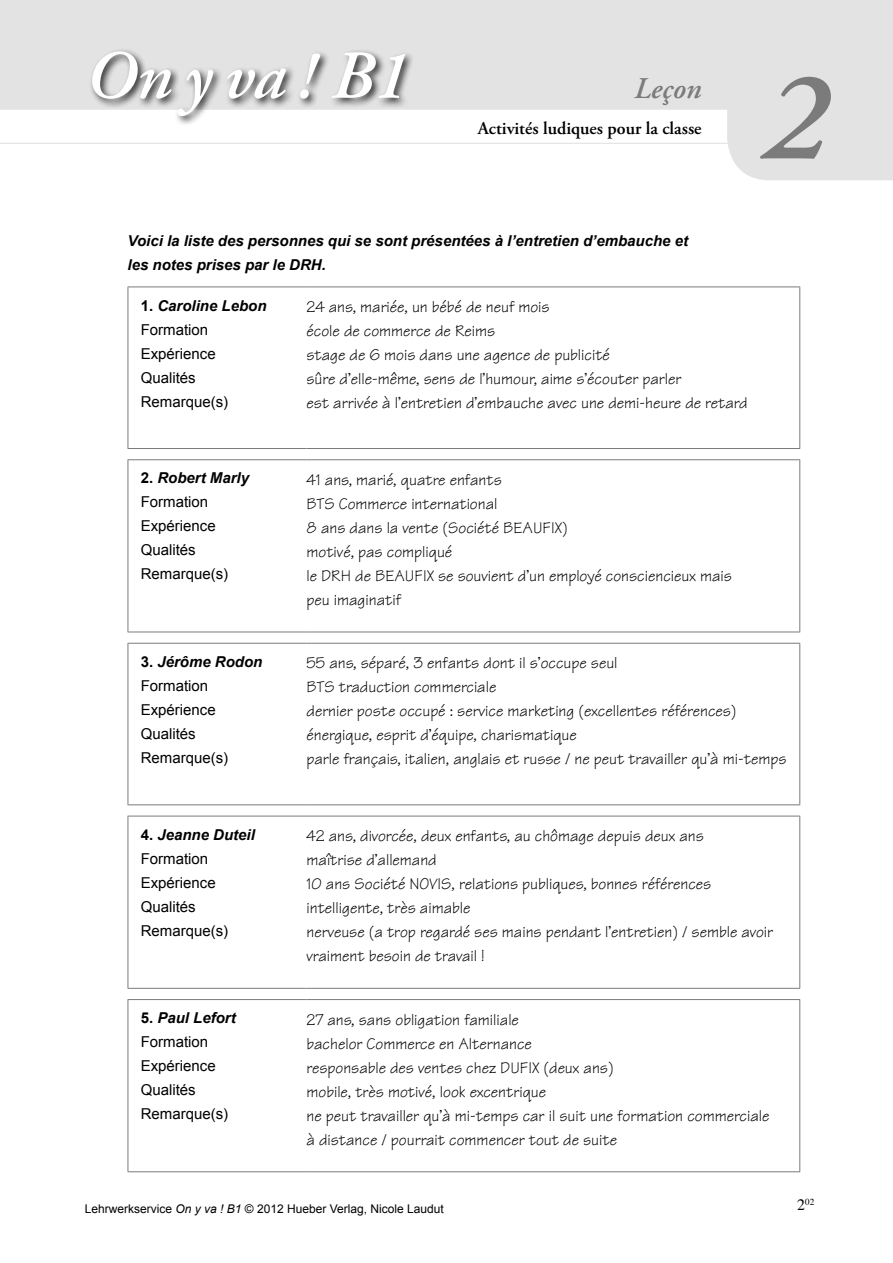
<style>
.page{position:relative;width:893px;height:1263px;background:#fff}
.page>*{position:absolute;margin:0;border:0;box-sizing:border-box;transform-origin:0 0}
.t1{font:italic 600 127.5px "Adobe Garamond Pro";color:#7c7b7b}
.t2{font:italic 600 68.4px "Adobe Garamond Pro";color:#fff}
.t3{font:italic 600 30px "Adobe Garamond Pro";color:#7c7b7b}
.t4{font:600 18px "Adobe Garamond Pro";color:#000}
.t5{font:16.5px/24px "Tekton";color:#000}
.t6{font:15px/24px "Arial";color:#000}
.t7{font:italic 700 15px/24px "Arial";color:#000}
.t8{font:12px "Arial";color:#000}
.t9{font:9.15px "Times";color:#000}
.s1{font-weight:700}
.s2{font-weight:700;font-style:italic}
.s3{font-style:italic}
.s4{font-size:15.75px}
</style>
<div class="page">
<svg style="left:0;top:0;width:893px;height:180px;fill:#e3e3e3"></svg>
<div style="left:88px;top:47px;width:327px;height:79px;background:#000;opacity:.8"></div>
<hr style="left:128px;top:287px;width:179px;height:1px;background:#7c7b7b">
<hr style="left:128px;top:287px;width:1px;height:161px;background:#7c7b7b">
<hr style="left:128px;top:448px;width:179px;height:1px;background:#7c7b7b">
<hr style="left:307px;top:287px;width:493px;height:1px;background:#7c7b7b">
<hr style="left:799px;top:287px;width:1px;height:161px;background:#7c7b7b">
<hr style="left:307px;top:448px;width:493px;height:1px;background:#7c7b7b">
<hr style="left:128px;top:459px;width:179px;height:1px;background:#7c7b7b">
<hr style="left:128px;top:460px;width:1px;height:172px;background:#7c7b7b">
<hr style="left:128px;top:632px;width:179px;height:1px;background:#7c7b7b">
<hr style="left:307px;top:459px;width:493px;height:1px;background:#7c7b7b">
<hr style="left:799px;top:460px;width:1px;height:172px;background:#7c7b7b">
<hr style="left:307px;top:632px;width:493px;height:1px;background:#7c7b7b">
<hr style="left:128px;top:643px;width:179px;height:1px;background:#7c7b7b">
<hr style="left:128px;top:644px;width:1px;height:160px;background:#7c7b7b">
<hr style="left:128px;top:804px;width:179px;height:1px;background:#7c7b7b">
<hr style="left:307px;top:643px;width:493px;height:1px;background:#7c7b7b">
<hr style="left:799px;top:644px;width:1px;height:160px;background:#7c7b7b">
<hr style="left:307px;top:804px;width:493px;height:1px;background:#7c7b7b">
<hr style="left:128px;top:816px;width:179px;height:1px;background:#7c7b7b">
<hr style="left:128px;top:816px;width:1px;height:172px;background:#7c7b7b">
<hr style="left:128px;top:988px;width:179px;height:1px;background:#7c7b7b">
<hr style="left:307px;top:816px;width:493px;height:1px;background:#7c7b7b">
<hr style="left:799px;top:816px;width:1px;height:172px;background:#7c7b7b">
<hr style="left:307px;top:988px;width:493px;height:1px;background:#7c7b7b">
<hr style="left:128px;top:999px;width:179px;height:1px;background:#7c7b7b">
<hr style="left:128px;top:1000px;width:1px;height:171px;background:#7c7b7b">
<hr style="left:128px;top:1171px;width:179px;height:1px;background:#7c7b7b">
<hr style="left:307px;top:999px;width:493px;height:1px;background:#7c7b7b">
<hr style="left:799px;top:1000px;width:1px;height:171px;background:#7c7b7b">
<hr style="left:307px;top:1171px;width:493px;height:1px;background:#7c7b7b">
<h2 class="t2" style="left:85px;top:37px;width:324px">On y va ! B1</h2>
<h3 class="t3" style="left:634px;top:71px;width:69px">Leçon</h3>
<h1 class="t1" style="left:762px;top:44px;width:67px">2</h1>
<p class="t4" style="left:478px;top:118px;width:225px">Activités ludiques pour la classe</p>
<p class="t7" style="left:128px;top:229px;width:562px">Voici la liste des personnes qui se sont présentées à l’entretien d’embauche et les notes prises par le DRH.</p>
<p class="t6" style="left:141px;top:293px;width:127px"><span class="s1">1.</span> <span class="s2">Caroline Lebon<br></span>Formation<br>Expérience<br>Qualités<br>Remarque(s)</p>
<p class="t5" style="left:307px;top:295px;width:442px">24 ans, mariée, un bébé de neuf mois<br>école de commerce de Reims<br>stage de 6 mois dans une agence de publicité<br>sûre d’elle-même, sens de l’humour, aime s’écouter parler<br>est arrivée à l’entretien d’embauche avec une demi-heure de retard</p>
<p class="t6" style="left:141px;top:466px;width:110px"><span class="s1">2.</span> <span class="s2">Robert Marly<br></span>Formation<br>Expérience<br>Qualités<br>Remarque(s)</p>
<p class="t5" style="left:307px;top:468px;width:427px">41 ans, marié, quatre enfants<br>BTS Commerce international<br>8 ans dans la vente (Société BEAUFIX)<br>motivé, pas compliqué<br>le DRH de BEAUFIX se souvient d’un employé consciencieux mais peu imaginatif</p>
<p class="t6" style="left:141px;top:650px;width:123px"><span class="s1">3.</span> <span class="s2">Jérôme Rodon<br></span>Formation<br>Expérience<br>Qualités<br>Remarque(s)</p>
<p class="t5" style="left:307px;top:651px;width:481px">55 ans, séparé, 3 enfants dont il s’occupe seul<br>BTS traduction commerciale<br>dernier poste occupé : service marketing (excellentes références) énergique, esprit d’équipe, charismatique<br>parle français, italien, anglais et russe / ne peut travailler qu’à mi-temps</p>
<p class="t6" style="left:141px;top:823px;width:116px"><span class="s1">4.</span> <span class="s2">Jeanne Duteil<br></span>Formation<br>Expérience<br>Qualités<br>Remarque(s)</p>
<p class="t5" style="left:307px;top:824px;width:468px">42 ans, divorcée, deux enfants, au chômage depuis deux ans<br>maîtrise d’allemand<br>10 ans Société NOVIS, relations publiques, bonnes références intelligente, très aimable<br>nerveuse (a trop regardé ses mains pendant l’entretien) / semble avoir vraiment besoin de travail !</p>
<p class="t6" style="left:141px;top:1006px;width:97px"><span class="s1">5.</span> <span class="s2">Paul Lefort<br></span>Formation<br>Expérience<br>Qualités<br>Remarque(s)</p>
<p class="t5" style="left:307px;top:1007px;width:464px">27 ans, sans obligation familiale<br>bachelor Commerce en Alternance<br>responsable des ventes chez DUFIX (deux ans)<br>mobile, très motivé, look excentrique<br>ne peut travailler qu’à mi-temps car il suit une formation commerciale à distance / pourrait commencer tout de suite</p>
<p class="t8" style="left:85px;top:1200px;width:361px">Lehrwerkservice <span class="s3">On y va ! B1</span> © 2012 Hueber Verlag, Nicole Laudut</p>
<p class="t9" style="left:797px;top:1193px;width:19px"><span class="s4">2</span>02</p>
</div>
